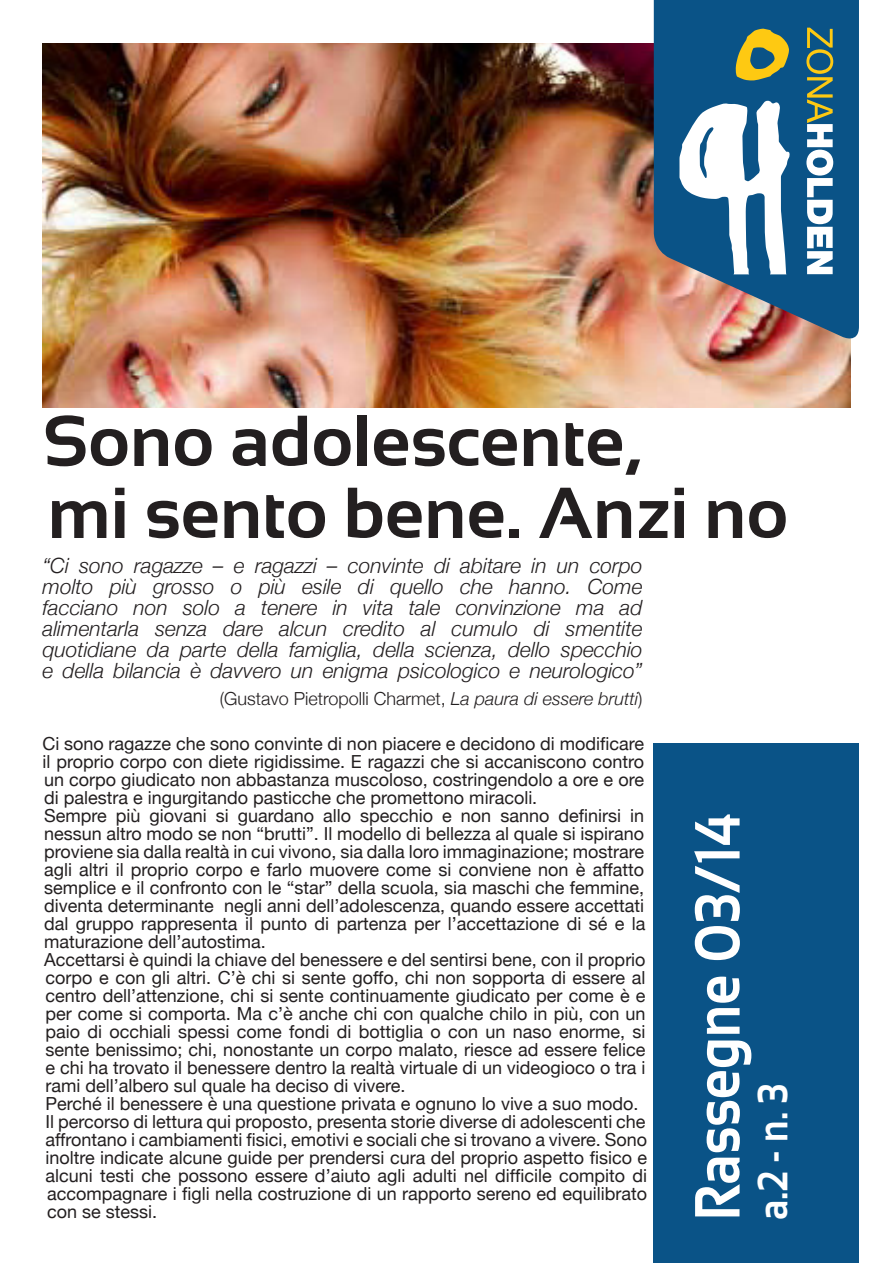
<style>
.page{position:relative;width:893px;height:1263px;background:#fff}
.page>*{position:absolute;margin:0;border:0;box-sizing:border-box;transform-origin:0 0}
.t1{font:700 72px "Sansation";color:#231f20}
.t2{font:700 63.75px "Sansation";color:#fff;scale:.86 1}
.t3{font:700 42.45px "Sansation";color:#fff;scale:.86 1}
.t4{font:italic 300 21px/21px "Helvetica Neue";color:#231f20;text-align:justify}
.t5{font:18px/18px "Helvetica Neue";color:#231f20;text-align:justify}
.t6{font:300 18px "Helvetica Neue";color:#231f20}
.s1{font-style:italic}
</style>
<div class="page">
<img style="left:43px;top:44px;width:808px;height:363px">
<div style="left:654px;top:743px;width:205px;height:520px;background:#0a5387"></div>
<svg style="left:654px;top:0;width:205px;height:344px;background:#386184"></svg>
<svg style="left:679px;top:100px;width:111px;height:174px"></svg>
<svg style="left:736px;top:29px;width:53px;height:52px;background:#999842"></svg>
<svg style="left:806px;top:28px;width:27px;height:246px"></svg>
<p class="t1" style="left:43px;top:401px;width:599px">Sono adolescente,</p>
<p class="t1" style="left:48px;top:473px;width:742px">mi sento bene. Anzi no</p>
<p class="t4" style="left:43px;top:554px;width:602px">“Ci sono ragazze – e ragazzi – convinte di abitare in un corpo molto più grosso o più esile di quello che hanno. Come facciano non solo a tenere in vita tale convinzione ma ad alimentarla senza dare alcun credito al cumulo di smentite quotidiane da parte della famiglia, della scienza, dello specchio e della bilancia è davvero un enigma psicologico e neurologico”</p>
<p class="t6" style="left:220px;top:684px;width:424px">(Gustavo Pietropolli Charmet, <span class="s1">La paura di essere brutti</span>)</p>
<p class="t5" style="left:43px;top:735px;width:603px">Ci sono ragazze che sono convinte di non piacere e decidono di modificare il proprio corpo con diete rigidissime. E ragazzi che si accaniscono contro un corpo giudicato non abbastanza muscoloso, costringendolo a ore e ore di palestra e ingurgitando pasticche che promettono miracoli.</p>
<p class="t5" style="left:44px;top:807px;width:603px">Sempre più giovani si guardano allo specchio e non sanno definirsi in nessun altro modo se non “brutti”. Il modello di bellezza al quale si ispirano proviene sia dalla realtà in cui vivono, sia dalla loro immaginazione; mostrare agli altri il proprio corpo e farlo muovere come si conviene non è affatto semplice e il confronto con le “star” della scuola, sia maschi che femmine, diventa determinante negli anni dell’adolescenza, quando essere accettati dal gruppo rappresenta il punto di partenza per l’accettazione di sé e la maturazione dell’autostima.</p>
<p class="t5" style="left:44px;top:951px;width:603px">Accettarsi è quindi la chiave del benessere e del sentirsi bene, con il proprio corpo e con gli altri. C’è chi si sente goffo, chi non sopporta di essere al centro dell’attenzione, chi si sente continuamente giudicato per come è e per come si comporta. Ma c’è anche chi con qualche chilo in più, con un paio di occhiali spessi come fondi di bottiglia o con un naso enorme, si sente benissimo; chi, nonostante un corpo malato, riesce ad essere felice e chi ha trovato il benessere dentro la realtà virtuale di un videogioco o tra i rami dell’albero sul quale ha deciso di vivere.</p>
<p class="t5" style="left:46px;top:1095px;width:594px">Perché il benessere è una questione privata e ognuno lo vive a suo modo.</p>
<p class="t5" style="left:46px;top:1113px;width:603px">Il percorso di lettura qui proposto, presenta storie diverse di adolescenti che affrontano i cambiamenti fisici, emotivi e sociali che si trovano a vivere. Sono inoltre indicate alcune guide per prendersi cura del proprio aspetto fisico e alcuni testi che possono essere d’aiuto agli adulti nel difficile compito di accompagnare i figli nella costruzione di un rapporto sereno ed equilibrato con se stessi.</p>
<p class="t2" style="left:682px;top:1220px;width:474px;rotate:-90deg">Rassegne 03/14</p>
<p class="t3" style="left:749px;top:1220px;width:160px;rotate:-90deg">a.2 - n. 3</p>
</div>
